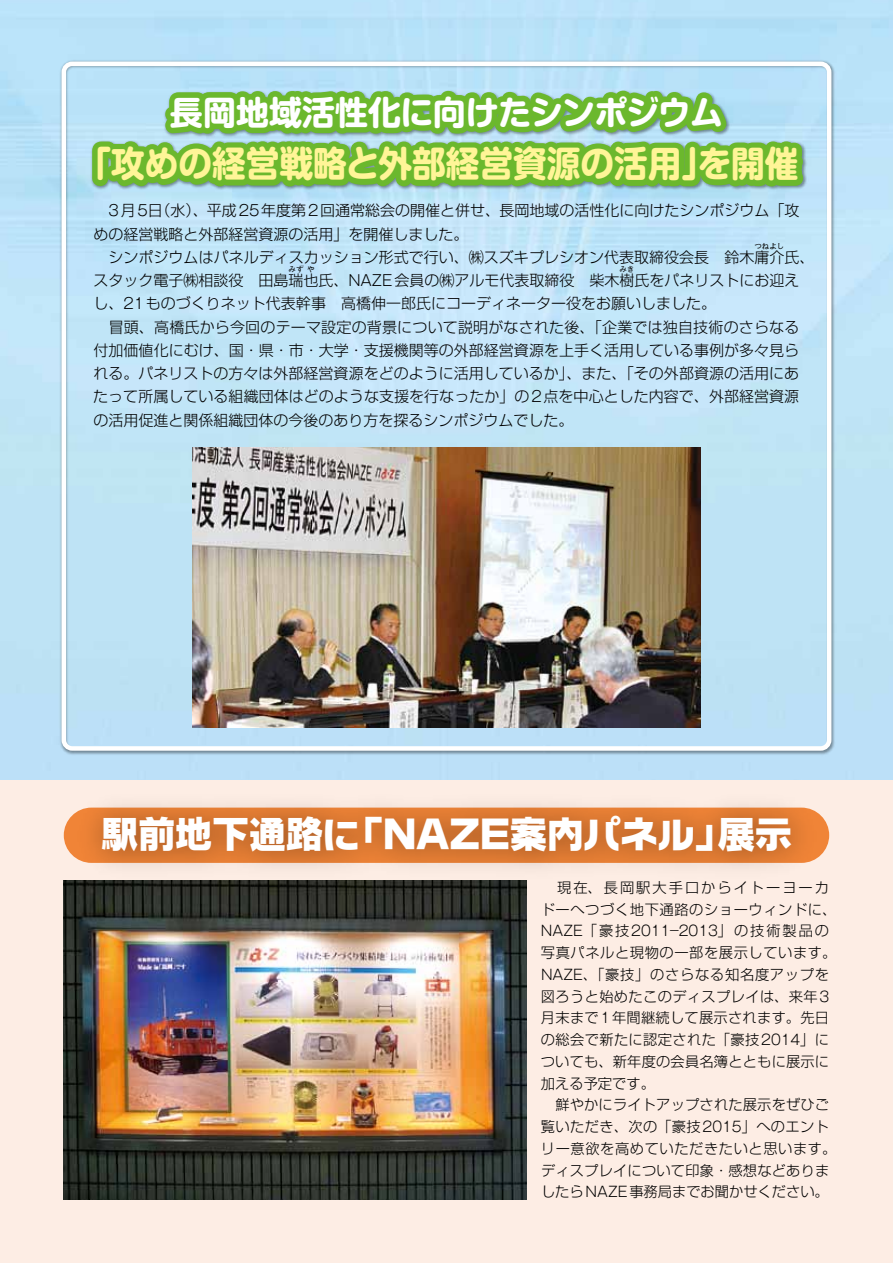
<style>
.page{position:relative;width:893px;height:1263px;background:#fff}
.page>*{position:absolute;margin:0;border:0;box-sizing:border-box;transform-origin:0 0}
.t1{font:36.9px "NIS WNKS L10 S10 83 pv RKSJ H";color:#fff}
.t2{font:700 35.55px "Shin M Go Pro";color:#fff597;scale:.95 1}
.t3{font:700 33px "Shin M Go Pro";letter-spacing:-.015em;color:#fff}
.t4{font:300 15px/23.2px "Shin Go Pro";color:#000}
.t5{font:300 14.25px/21.8px "Shin Go Pro";letter-spacing:.025em;color:#000}
.t6{font:300 14.25px "Gothic MB101 Pro";color:#000}
.t7{font:300 7.5px "Shin Go Pro";color:#000}
.s1{font-family:"Gothic MB101 Pro"}
.s2{font-family:"Shin Go Pro"}
</style>
<div class="page">
<div style="left:0;top:780px;width:893px;height:483px;background:#fdede4"></div>
<img style="left:59px;top:59px;width:778px;height:697px">
<div style="left:62px;top:62px;width:769px;height:689px;border:4px solid #fff;border-radius:9px"></div>
<img style="left:64px;top:778px;width:768px;height:114px">
<img style="left:163px;top:88px;width:568px;height:51px">
<svg style="left:165px;top:91px;width:561px;height:43px;background:#73ba46"></svg>
<img style="left:90px;top:139px;width:718px;height:53px">
<svg style="left:92px;top:141px;width:711px;height:45px;background:#6fb93b"></svg>
<img style="left:192px;top:448px;width:509px;height:279px">
<img style="left:64px;top:880px;width:462px;height:319px">
<h3 class="t3" style="left:170px;top:85px;width:554px">長岡地域活性化に向けたシンポジウム</h3>
<h2 class="t2" style="left:78px;top:135px;width:760px">「攻めの経営戦略と外部経営資源の活用」を開催</h2>
<p class="t4" style="left:94px;top:197px;width:707px;text-indent:15px"><span class="s1">3</span>月<span class="s1">5</span>日（水）、平成<span class="s1">25</span>年度第<span class="s1">2</span>回通常総会の開催と併せ、長岡地域の活性化に向けたシンポジウム「攻めの経営戦略と外部経営資源の活用」を開催しました。</p>
<p class="t4" style="left:109px;top:244px;width:707px">シンポジウムはパネルディスカッション形式で行い、㈱スズキプレシオン代表取締役会長 鈴木庸介氏、</p>
<p class="t7" style="left:754px;top:240px;width:32px">つねよし</p>
<p class="t4" style="left:94px;top:267px;width:707px">スタック電子㈱相談役 田島瑞也氏、<span class="s1">NAZE</span>会員の㈱アルモ代表取締役 柴木樹氏をパネリストにお迎え</p>
<p class="t7" style="left:289px;top:263px;width:16px">みず</p>
<p class="t7" style="left:307px;top:263px;width:9px">や</p>
<p class="t7" style="left:619px;top:263px;width:16px">みき</p>
<p class="t4" style="left:94px;top:290px;width:624px">し、<span class="s1">21</span>ものづくりネット代表幹事 高橋伸一郎氏にコーディネーター役をお願いしました。</p>
<p class="t4" style="left:109px;top:313px;width:692px">冒頭、高橋氏から今回のテーマ設定の背景について説明がなされた後、「企業では独自技術のさらなる</p>
<p class="t4" style="left:94px;top:337px;width:707px">付加価値化にむけ、国・県・市・大学・支援機関等の外部経営資源を上手く活用している事例が多々見ら</p>
<p class="t4" style="left:93px;top:360px;width:707px">れる。パネリストの方々は外部経営資源をどのように活用しているか」、また、「その外部資源の活用にあ</p>
<p class="t4" style="left:93px;top:383px;width:707px">たって所属している組織団体はどのような支援を行なったか」の<span class="s1">2</span>点を中心とした内容で、外部経営資源</p>
<p class="t4" style="left:93px;top:406px;width:481px">の活用促進と関係組織団体の今後のあり方を探るシンポジウムでした。</p>
<h1 class="t1" style="left:101px;top:811px;width:692px">駅前地下通路に「NAZE案内パネル」展示</h1>
<p class="t5" style="left:541px;top:875px;width:297px;text-indent:16px">現在、長岡駅大手口からイトーヨーカドーへつづく地下通路のショーウィンドに、</p>
<p class="t6" style="left:541px;top:919px;width:290px">NAZE<span class="s2">「豪技</span>2011<span class="s2">―</span>2013<span class="s2">」の技術製品の</span></p>
<p class="t5" style="left:541px;top:940px;width:297px">写真パネルと現物の一部を展示しています。<br><span class="s1">NAZE</span>、「豪技」のさらなる知名度アップを図ろうと始めたこのディスプレイは、来年<span class="s1">3</span>月末まで<span class="s1">1</span>年間継続して展示されます。先日の総会で新たに認定された「豪技<span class="s1">2014</span>」についても、新年度の会員名簿とともに展示に加える予定です。</p>
<p class="t5" style="left:541px;top:1092px;width:297px;text-align:center">鮮やかにライトアップされた展示をぜひご<br>覧いただき、次の「豪技<span class="s1">2015</span>」へのエントリー意欲を高めていただきたいと思います。ディスプレイについて印象・感想などありましたら<span class="s1">NAZE</span>事務局までお聞かせください。</p>
</div>
